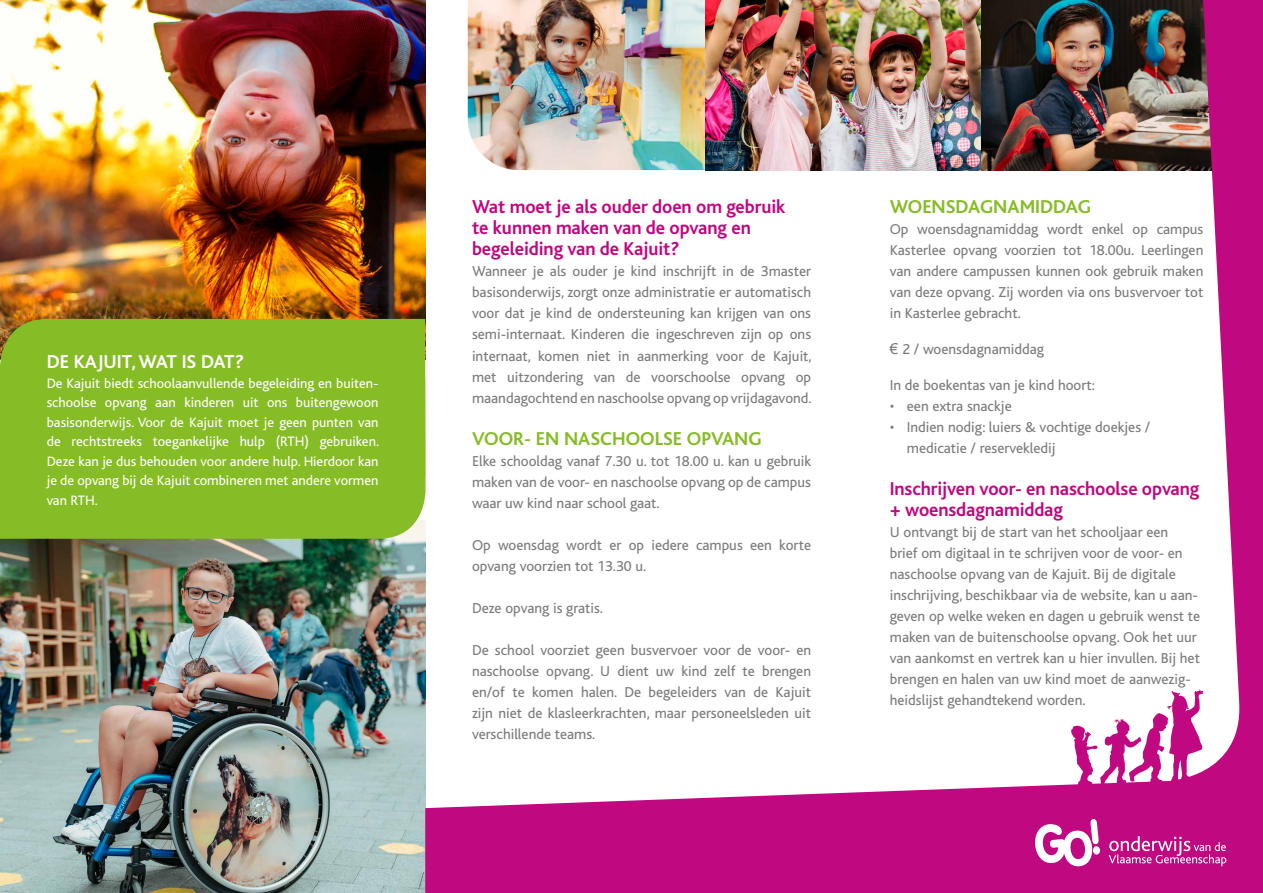
<style>
.page{position:relative;width:1263px;height:893px;background:#fff}
.page>*{position:absolute;margin:0;border:0;box-sizing:border-box;transform-origin:0 0}
.t1{font:700 19.5px/21px "Bliss";letter-spacing:-.005em;color:#c00880}
.t2{font:700 19.5px "Bliss";color:#86bc25}
.t3{font:700 19.5px "Bliss";color:#fff}
.t4{font:15px/21px "Bliss";color:#7c7b7b;text-align:justify}
.t5{font:14.25px/19.5px "Bliss";color:#fff}
.s1{font-family:"Arial"}
</style>
<div class="page">
<img style="left:0;top:0;width:425px;height:319px">
<img style="left:0;top:539px;width:425px;height:354px">
<img style="left:425px;top:0;width:838px;height:893px">
<svg style="left:1109px;top:836px;width:117px;height:30px;background:#cd3c9a"></svg>
<svg style="left:1034px;top:819px;width:66px;height:48px"></svg>
<div style="left:0;top:319px;width:425px;height:62px;background:#86bc25"></div>
<div style="left:0;top:381px;width:426px;height:158px;background:#86bc25"></div>
<svg style="left:1071px;top:689px;width:133px;height:98px"></svg>
<h1 class="t3" style="left:47px;top:352px;width:199px">DE KAJUIT, WAT IS DAT?</h1>
<p class="t5" style="left:47px;top:374px;width:334px">De Kajuit biedt schoolaanvullende begeleiding en buiten&shy;schoolse opvang aan kinderen uit ons buitengewoon basisonderwijs. Voor de Kajuit moet je geen punten van de rechtstreeks toegankelijke hulp (RTH) gebruiken.<br>Deze kan je dus behouden voor andere hulp. Hierdoor kan je de opvang bij de Kajuit combineren met andere vormen van RTH.</p>
<h1 class="t1" style="left:472px;top:197px;width:315px">Wat moet je als ouder doen om gebruik te kunnen maken van de opvang en begeleiding van de Kajuit?</h1>
<p class="t4" style="left:472px;top:261px;width:341px">Wanneer je als ouder je kind inschrijft in de 3master basisonderwijs, zorgt onze administratie er automatisch voor dat je kind de ondersteuning kan krijgen van ons semi-internaat. Kinderen die ingeschreven zijn op ons internaat, komen niet in aanmerking voor de Kajuit, met uitzondering van de voorschoolse opvang op maandagochtend en naschoolse opvang op vrijdagavond.</p>
<h1 class="t2" style="left:472px;top:428px;width:291px">VOOR- EN NASCHOOLSE OPVANG</h1>
<p class="t4" style="left:472px;top:450px;width:341px">Elke schooldag vanaf 7.30 u. tot 18.00 u. kan u gebruik maken van de voor- en naschoolse opvang op de campus waar uw kind naar school gaat.</p>
<p class="t4" style="left:472px;top:534px;width:341px">Op woensdag wordt er op iedere campus een korte opvang voorzien tot 13.30 u.</p>
<p class="t4" style="left:472px;top:597px;width:133px">Deze opvang is gratis.</p>
<p class="t4" style="left:472px;top:639px;width:341px">De school voorziet geen busvervoer voor de voor- en naschoolse opvang. U dient uw kind zelf te brengen en/of te komen halen. De begeleiders van de Kajuit zijn niet de klasleerkrachten, maar personeelsleden uit verschillende teams.</p>
<h1 class="t2" style="left:890px;top:196px;width:203px">WOENSDAGNAMIDDAG</h1>
<p class="t4" style="left:890px;top:218px;width:315px">Op woensdagnamiddag wordt enkel op campus Kasterlee opvang voorzien tot 18.00u. Leerlingen van andere campussen kunnen ook gebruik maken van deze opvang. Zij worden via ons busvervoer tot in Kasterlee gebracht.</p>
<p class="t4" style="left:890px;top:338px;width:156px"><span class="s1">€</span> 2 / woensdagnamiddag</p>
<p class="t4" style="left:890px;top:374px;width:207px">In de boekentas van je kind hoort:</p>
<p class="t4" style="left:890px;top:395px;width:123px">• een extra snackje</p>
<p class="t4" style="left:907px;top:416px;width:245px;text-indent:-17px">• Indien nodig: luiers &amp; vochtige doekjes / medicatie / reservekledij</p>
<h1 class="t1" style="left:890px;top:478px;width:311px;line-height:21.6px">Inschrijven voor- en naschoolse opvang + woensdagnamiddag</h1>
<p class="t4" style="left:890px;top:522px;width:312px;text-align:left">U ontvangt bij de start van het schooljaar een<br>brief om digitaal in te schrijven voor de voor- en naschoolse opvang van de Kajuit. Bij de digitale inschrijving, beschikbaar via de website, kan u aan&shy;geven op welke weken en dagen u gebruik wenst te maken van de buitenschoolse opvang. Ook het uur van aankomst en vertrek kan u hier invullen. Bij het brengen en halen van uw kind moet de aanwezig&shy;heidslijst gehandtekend worden.</p>
</div>
